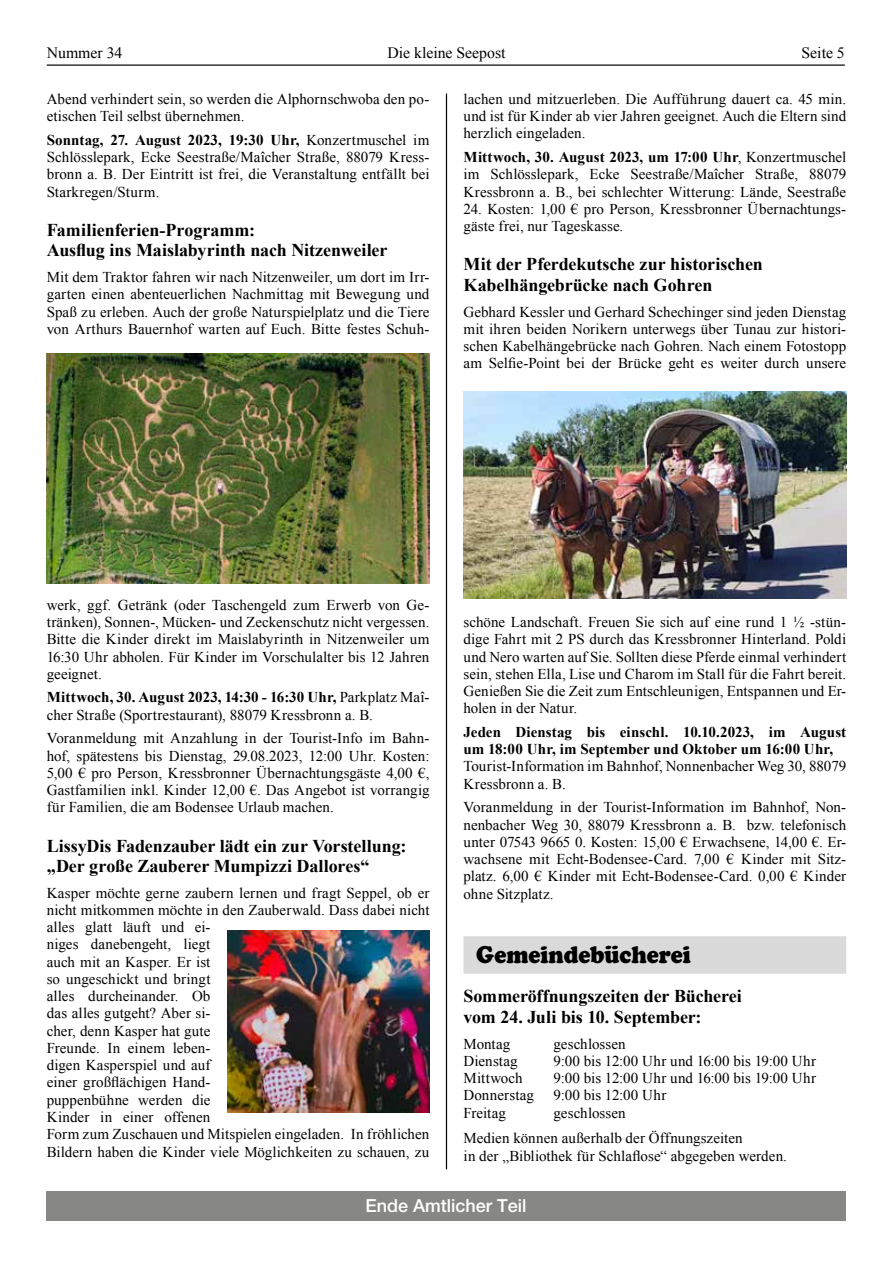
<style>
.page{position:relative;width:893px;height:1263px;background:#fff}
.page>*{position:absolute;margin:0;border:0;box-sizing:border-box;transform-origin:0 0}
.t1{font:24px "Cooper Black Std";letter-spacing:-.005em;color:#000;scale:.9 1}
.t2{font:700 18px/20.2px "Times New Roman";letter-spacing:-.005em;color:#000}
.t3{font:500 18px "Helvetica Neue LT Std";color:#fff}
.t4{font:15.75px "Times New Roman";color:#000}
.t5{font:15px/17.2px "Times New Roman";letter-spacing:.005em;color:#000;text-align:justify}
.t6{font:700 15px/17.2px "Times New Roman";letter-spacing:.005em;color:#000}
.s1{font-weight:700}
</style>
<div class="page">
<hr style="left:47px;top:64px;width:798px;height:2px;background:#000">
<hr style="left:446px;top:94px;width:1px;height:1075px;background:#000">
<div style="left:463px;top:936px;width:383px;height:38px;background:#dadada"></div>
<img style="left:463px;top:391px;width:383px;height:207px">
<img style="left:227px;top:930px;width:202px;height:183px">
<img style="left:47px;top:354px;width:382px;height:230px">
<div style="left:46px;top:1191px;width:800px;height:29px;background:#878786"></div>
<p class="t4" style="left:47px;top:42px;width:77px">Nummer 34</p>
<p class="t4" style="left:387px;top:42px;width:120px">Die kleine Seepost</p>
<p class="t4" style="left:801px;top:42px;width:45px">Seite 5</p>
<p class="t5" style="left:463px;top:90px;width:384px">lachen und mitzuerleben. Die Aufführung dauert ca. 45 min. und ist für Kinder ab vier Jahren geeignet. Auch die Eltern sind herzlich eingeladen.</p>
<p class="t5" style="left:463px;top:148px;width:384px"><span class="s1">Mittwoch, 30. August 2023, um 17:00 Uhr</span>, Konzertmuschel im Schlösslepark, Ecke Seestraße/Maîcher Straße, 88079<br>Kressbronn a. B., bei schlechter Witterung: Lände, Seestraße</p>
<p class="t5" style="left:463px;top:200px;width:384px">24. Kosten: 1,00 € pro Person, Kressbronner Übernachtungs&shy;gäste frei, nur Tageskasse.</p>
<p class="t2" style="left:463px;top:254px;width:301px">Mit der Pferdekutsche zur historischen<br>Kabelhängebrücke nach Gohren</p>
<p class="t5" style="left:463px;top:303px;width:384px">Gebhard Kessler und Gerhard Schechinger sind jeden Dienstag mit ihren beiden Norikern unterwegs über Tunau zur histori&shy;schen Kabelhängebrücke nach Gohren. Nach einem Fotostopp am Selfie-Point bei der Brücke geht es weiter durch unsere</p>
<p class="t5" style="left:47px;top:90px;width:384px">Abend verhindert sein, so werden die Alphornschwoba den po&shy;etischen Teil selbst übernehmen.</p>
<p class="t5" style="left:47px;top:131px;width:384px"><span class="s1">Sonntag, 27. August 2023, 19:30 Uhr,</span> Konzertmuschel im Schlösslepark, Ecke Seestraße/Maîcher Straße, 88079 Kress&shy;bronn a. B. Der Eintritt ist frei, die Veranstaltung entfällt bei Starkregen/Sturm.</p>
<p class="t2" style="left:47px;top:219px;width:342px">Familienferien-Programm:<br>Ausflug ins Maislabyrinth nach Nitzenweiler</p>
<p class="t5" style="left:47px;top:268px;width:384px">Mit dem Traktor fahren wir nach Nitzenweiler, um dort im Irr&shy;garten einen abenteuerlichen Nachmittag mit Bewegung und Spaß zu erleben. Auch der große Naturspielplatz und die Tiere von Arthurs Bauernhof warten auf Euch. Bitte festes Schuh-</p>
<p class="t5" style="left:47px;top:596px;width:384px">werk, ggf. Getränk (oder Taschengeld zum Erwerb von Ge&shy;tränken), Sonnen-, Mücken- und Zeckenschutz nicht vergessen.<br>Bitte die Kinder direkt im Maislabyrinth in Nitzenweiler um 16:30 Uhr abholen. Für Kinder im Vorschulalter bis 12 Jahren geeignet.</p>
<p class="t5" style="left:47px;top:688px;width:384px"><span class="s1">Mittwoch, 30. August 2023, 14:30 - 16:30 Uhr,</span> Parkplatz Maî&shy;cher Straße (Sportrestaurant), 88079 Kressbronn a. B.</p>
<p class="t5" style="left:47px;top:729px;width:384px">Voranmeldung mit Anzahlung in der Tourist-Info im Bahn&shy;hof, spätestens bis Dienstag, 29.08.2023, 12:00 Uhr. Kosten:<br>5,00 € pro Person, Kressbronner Übernachtungsgäste 4,00 €, Gastfamilien inkl. Kinder 12,00 €. Das Angebot ist vorrangig für Familien, die am Bodensee Urlaub machen.</p>
<p class="t2" style="left:47px;top:835px;width:361px">LissyDis Fadenzauber lädt ein zur Vorstellung: „Der große Zauberer Mumpizzi Dallores“</p>
<p class="t5" style="left:47px;top:884px;width:384px;text-align:left">Kasper möchte gerne zaubern lernen und fragt Seppel, ob er nicht mitkommen möchte in den Zauberwald. Dass dabei nicht alles glatt läuft und ei-<br>niges danebengeht, liegt<br>auch mit an Kasper. Er ist<br>so ungeschickt und bringt<br>alles durcheinander. Ob<br>das alles gutgeht? Aber si-<br>cher, denn Kasper hat gute<br>Freunde. In einem leben-<br>digen Kasperspiel und auf<br>einer großflächigen Hand-<br>puppenbühne werden die<br>Kinder in einer offenen<br>Form zum Zuschauen und Mitspielen eingeladen. In fröhlichen Bildern haben die Kinder viele Möglichkeiten zu schauen, zu</p>
<p class="t3" style="left:365px;top:1195px;width:163px">Ende Amtlicher Teil</p>
<p class="t5" style="left:463px;top:613px;width:384px">schöne Landschaft. Freuen Sie sich auf eine rund 1 ½ -stün&shy;dige Fahrt mit 2 PS durch das Kressbronner Hinterland. Poldi und Nero warten auf Sie. Sollten diese Pferde einmal verhindert sein, stehen Ella, Lise und Charom im Stall für die Fahrt bereit.<br>Genießen Sie die Zeit zum Entschleunigen, Entspannen und Er&shy;holen in der Natur.</p>
<p class="t6" style="left:463px;top:723px;width:384px">Jeden Dienstag bis einschl. 10.10.2023, im August um 18:00 Uhr, im September und Oktober um 16:00 Uhr,</p>
<p class="t5" style="left:463px;top:757px;width:384px">Tourist-Information im Bahnhof, Nonnenbacher Weg 30, 88079<br>Kressbronn a. B.</p>
<p class="t5" style="left:463px;top:798px;width:384px">Voranmeldung in der Tourist-Information im Bahnhof, Non&shy;nenbacher Weg 30, 88079 Kressbronn a. B. bzw. telefonisch unter 07543 9665 0. Kosten: 15,00 € Erwachsene, 14,00 €. Er&shy;wachsene mit Echt-Bodensee-Card. 7,00 € Kinder mit Sitz&shy;platz. 6,00 € Kinder mit Echt-Bodensee-Card. 0,00 € Kinder ohne Sitzplatz.</p>
<h1 class="t1" style="left:476px;top:940px;width:240px">Gemeindebücherei</h1>
<p class="t2" style="left:463px;top:986px;width:280px">Sommeröffnungszeiten der Bücherei vom 24. Juli bis 10. September:</p>
<p class="t5" style="left:463px;top:1034px;width:48px">Montag</p>
<p class="t5" style="left:553px;top:1034px;width:74px">geschlossen</p>
<p class="t5" style="left:463px;top:1052px;width:56px">Dienstag</p>
<p class="t5" style="left:553px;top:1052px;width:264px">9:00 bis 12:00 Uhr und 16:00 bis 19:00 Uhr</p>
<p class="t5" style="left:463px;top:1069px;width:61px">Mittwoch</p>
<p class="t5" style="left:553px;top:1069px;width:264px">9:00 bis 12:00 Uhr und 16:00 bis 19:00 Uhr</p>
<p class="t5" style="left:463px;top:1086px;width:72px">Donnerstag</p>
<p class="t5" style="left:553px;top:1086px;width:114px">9:00 bis 12:00 Uhr</p>
<p class="t5" style="left:463px;top:1103px;width:44px">Freitag</p>
<p class="t5" style="left:463px;top:1099px;width:281px;line-height:25.8px;text-indent:90px">geschlossen<br>Medien können außerhalb der Öffnungszeiten</p>
<p class="t5" style="left:463px;top:1147px;width:325px">in der „Bibliothek für Schlaflose“ abgegeben werden.</p>
</div>
